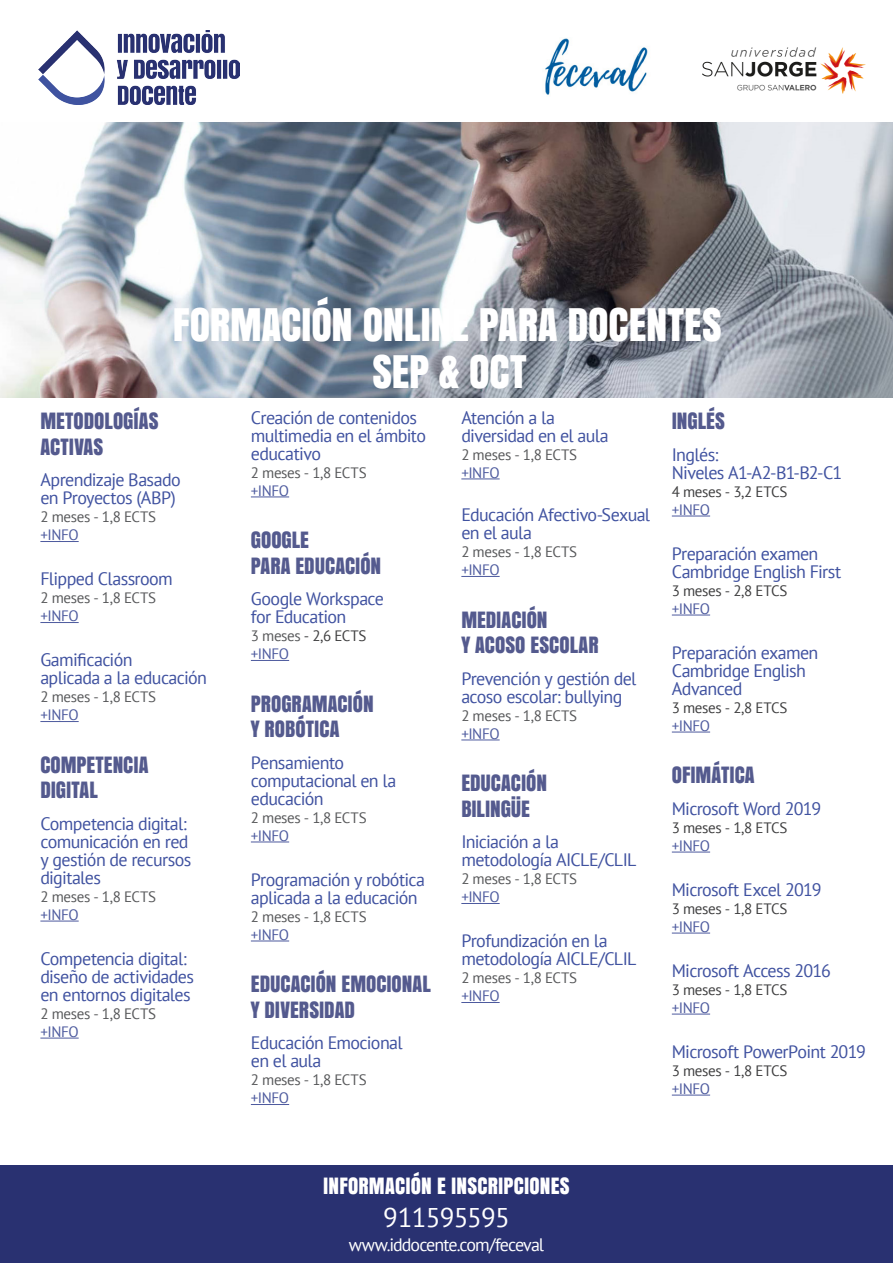
<style>
.page{position:relative;width:893px;height:1263px;background:#fff}
.page>*{position:absolute;margin:0;border:0;box-sizing:border-box;transform-origin:0 0}
.t1{font:42px "Anton";letter-spacing:-.005em;color:#fff}
.t2{font:27px "PT Sans";letter-spacing:-.03em;color:#fff}
.t3{font:21px "Anton";color:#545a8e}
.t4{font:21px "Anton";letter-spacing:.005em;color:#fff}
.t5{font:18px/18px "PT Sans";letter-spacing:-.035em;color:#4052a0}
.t6{font:18px "PT Sans";letter-spacing:-.055em;color:#fff}
.t7{font:15px "PT Sans";letter-spacing:-.02em;color:#57585a}
.t8{font:15px "PT Sans";letter-spacing:-.02em;color:#3e3e3f}
.t9{font:15px "PT Sans";letter-spacing:-.03em;color:#4d5a9e}
.s1{color:#57585a}
</style>
<div class="page">
<div style="left:0;top:1165px;width:893px;height:98px;background:#293171"></div>
<img style="left:0;top:122px;width:893px;height:276px">
<hr style="left:40px;top:541px;width:39px;height:1px;background:#4d5a9e">
<hr style="left:40px;top:622px;width:39px;height:1px;background:#4d5a9e">
<hr style="left:40px;top:721px;width:39px;height:1px;background:#4d5a9e">
<hr style="left:40px;top:921px;width:39px;height:1px;background:#4d5a9e">
<hr style="left:40px;top:1038px;width:39px;height:1px;background:#4d5a9e">
<hr style="left:251px;top:496px;width:38px;height:1px;background:#4d5a9e">
<hr style="left:251px;top:660px;width:38px;height:1px;background:#4d5a9e">
<hr style="left:251px;top:841px;width:38px;height:1px;background:#4d5a9e">
<hr style="left:251px;top:940px;width:38px;height:1px;background:#4d5a9e">
<hr style="left:251px;top:1104px;width:38px;height:1px;background:#4d5a9e">
<hr style="left:461px;top:478px;width:39px;height:1px;background:#4d5a9e">
<hr style="left:461px;top:576px;width:39px;height:1px;background:#4d5a9e">
<hr style="left:461px;top:739px;width:39px;height:1px;background:#4d5a9e">
<hr style="left:461px;top:903px;width:39px;height:1px;background:#4d5a9e">
<hr style="left:461px;top:1002px;width:39px;height:1px;background:#4d5a9e">
<img style="left:703px;top:47px;width:162px;height:46px">
<img style="left:39px;top:30px;width:201px;height:74px">
<hr style="left:672px;top:516px;width:38px;height:1px;background:#4d5a9e">
<hr style="left:672px;top:615px;width:38px;height:1px;background:#4d5a9e">
<hr style="left:672px;top:732px;width:38px;height:1px;background:#4d5a9e">
<hr style="left:672px;top:852px;width:38px;height:1px;background:#4d5a9e">
<hr style="left:672px;top:933px;width:38px;height:1px;background:#4d5a9e">
<hr style="left:672px;top:1014px;width:38px;height:1px;background:#4d5a9e">
<hr style="left:672px;top:1095px;width:38px;height:1px;background:#4d5a9e">
<img style="left:545px;top:38px;width:103px;height:57px">
<p class="t1" style="left:173px;top:291px;width:550px">FORMACIÓN ONLINE PARA DOCENTES</p>
<p class="t3" style="left:40px;top:405px;width:119px">METODOLOGÍAS</p>
<p class="t3" style="left:40px;top:430px;width:64px">ACTIVAS</p>
<p class="t5" style="left:40px;top:471px;width:142px">Aprendizaje Basado</p>
<p class="t5" style="left:40px;top:489px;width:137px">en Proyectos (ABP)</p>
<p class="t7" style="left:40px;top:507px;width:117px">2 meses - 1,8 ECTS</p>
<p class="t9" style="left:40px;top:525px;width:40px">+INFO</p>
<p class="t5" style="left:40px;top:570px;width:134px">Flipped Classroom</p>
<p class="t7" style="left:40px;top:588px;width:117px">2 meses - 1,8 ECTS</p>
<p class="t9" style="left:40px;top:606px;width:40px">+INFO</p>
<p class="t5" style="left:40px;top:651px;width:94px">Gamificación</p>
<p class="t5" style="left:40px;top:669px;width:168px">aplicada a la educación</p>
<p class="t7" style="left:40px;top:687px;width:117px">2 meses - 1,8 ECTS</p>
<p class="t9" style="left:40px;top:705px;width:40px">+INFO</p>
<p class="t3" style="left:40px;top:748px;width:110px">COMPETENCIA</p>
<p class="t3" style="left:40px;top:774px;width:59px">DIGITAL</p>
<p class="t5" style="left:40px;top:814px;width:148px">Competencia digital:</p>
<p class="t5" style="left:40px;top:832px;width:150px">comunicación en red</p>
<p class="t5" style="left:40px;top:850px;width:152px">y gestión de recursos</p>
<p class="t5" style="left:40px;top:868px;width:62px">digitales</p>
<p class="t7" style="left:40px;top:887px;width:117px">2 meses - 1,8 ECTS</p>
<p class="t9" style="left:40px;top:905px;width:40px">+INFO</p>
<p class="t5" style="left:40px;top:949px;width:148px">Competencia digital:</p>
<p class="t5" style="left:40px;top:967px;width:155px">diseño de actividades</p>
<p class="t5" style="left:40px;top:985px;width:152px">en entornos digitales</p>
<p class="t7" style="left:40px;top:1004px;width:117px">2 meses - 1,8 ECTS</p>
<p class="t9" style="left:40px;top:1022px;width:40px">+INFO</p>
<p class="t1" style="left:372px;top:338px;width:156px">SEP &amp; OCT</p>
<p class="t5" style="left:251px;top:408px;width:177px">Creación de contenidos multimedia en el ámbito educativo</p>
<p class="t7" style="left:251px;top:463px;width:117px">2 meses - 1,8 ECTS</p>
<p class="t9" style="left:251px;top:481px;width:40px">+INFO</p>
<p class="t3" style="left:251px;top:524px;width:60px">GOOGLE</p>
<p class="t3" style="left:251px;top:549px;width:132px">PARA EDUCACIÓN</p>
<p class="t5" style="left:251px;top:590px;width:135px">Google Workspace</p>
<p class="t5" style="left:251px;top:608px;width:97px">for Education</p>
<p class="t8" style="left:251px;top:626px;width:117px"><span class="s1">3 meses</span> - 2,6 ECTS</p>
<p class="t9" style="left:251px;top:644px;width:40px">+INFO</p>
<p class="t3" style="left:251px;top:687px;width:124px">PROGRAMACIÓN</p>
<p class="t3" style="left:251px;top:713px;width:90px">Y ROBÓTICA</p>
<p class="t5" style="left:251px;top:753px;width:95px">Pensamiento</p>
<p class="t5" style="left:251px;top:771px;width:147px">computacional en la</p>
<p class="t5" style="left:251px;top:789px;width:74px">educación</p>
<p class="t7" style="left:251px;top:808px;width:117px">2 meses - 1,8 ECTS</p>
<p class="t9" style="left:251px;top:826px;width:40px">+INFO</p>
<p class="t5" style="left:251px;top:870px;width:176px">Programación y robótica</p>
<p class="t5" style="left:251px;top:888px;width:168px">aplicada a la educación</p>
<p class="t7" style="left:251px;top:907px;width:117px">2 meses - 1,8 ECTS</p>
<p class="t9" style="left:251px;top:925px;width:40px">+INFO</p>
<p class="t3" style="left:251px;top:968px;width:181px">EDUCACIÓN EMOCIONAL</p>
<p class="t3" style="left:251px;top:993px;width:106px">Y DIVERSIDAD</p>
<p class="t5" style="left:251px;top:1034px;width:153px">Educación Emocional</p>
<p class="t5" style="left:251px;top:1052px;width:72px">en el aula</p>
<p class="t7" style="left:251px;top:1070px;width:117px">2 meses - 1,8 ECTS</p>
<p class="t9" style="left:251px;top:1088px;width:40px">+INFO</p>
<p class="t5" style="left:461px;top:408px;width:95px">Atención a la</p>
<p class="t5" style="left:461px;top:426px;width:149px">diversidad en el aula</p>
<p class="t7" style="left:461px;top:445px;width:117px">2 meses - 1,8 ECTS</p>
<p class="t9" style="left:461px;top:463px;width:40px">+INFO</p>
<p class="t5" style="left:461px;top:506px;width:190px">Educación Afectivo-Sexual</p>
<p class="t5" style="left:461px;top:524px;width:72px">en el aula</p>
<p class="t7" style="left:461px;top:542px;width:117px">2 meses - 1,8 ECTS</p>
<p class="t9" style="left:461px;top:560px;width:40px">+INFO</p>
<p class="t3" style="left:461px;top:603px;width:88px">MEDIACIÓN</p>
<p class="t3" style="left:461px;top:629px;width:139px">Y ACOSO ESCOLAR</p>
<p class="t5" style="left:461px;top:669px;width:177px">Prevención y gestión del</p>
<p class="t5" style="left:461px;top:687px;width:163px">acoso escolar: bullying</p>
<p class="t7" style="left:461px;top:706px;width:117px">2 meses - 1,8 ECTS</p>
<p class="t9" style="left:461px;top:724px;width:40px">+INFO</p>
<p class="t3" style="left:461px;top:767px;width:87px">EDUCACIÓN</p>
<p class="t3" style="left:461px;top:792px;width:70px">BILINGÜE</p>
<p class="t5" style="left:461px;top:833px;width:99px">Iniciación a la</p>
<p class="t5" style="left:461px;top:851px;width:177px">metodología AICLE/CLIL</p>
<p class="t7" style="left:461px;top:869px;width:117px">2 meses - 1,8 ECTS</p>
<p class="t9" style="left:461px;top:887px;width:40px">+INFO</p>
<p class="t5" style="left:461px;top:932px;width:148px">Profundización en la</p>
<p class="t5" style="left:461px;top:950px;width:177px">metodología AICLE/CLIL</p>
<p class="t7" style="left:461px;top:968px;width:117px">2 meses - 1,8 ECTS</p>
<p class="t9" style="left:461px;top:986px;width:40px">+INFO</p>
<p class="t3" style="left:672px;top:405px;width:55px">INGLÉS</p>
<p class="t5" style="left:672px;top:445px;width:48px">Inglés:</p>
<p class="t5" style="left:672px;top:463px;width:172px">Niveles A1-A2-B1-B2-C1</p>
<p class="t8" style="left:672px;top:482px;width:117px">4 meses - 3,2 ETCS</p>
<p class="t9" style="left:672px;top:500px;width:40px">+INFO</p>
<p class="t5" style="left:672px;top:544px;width:148px">Preparación examen</p>
<p class="t5" style="left:672px;top:562px;width:171px">Cambridge English First</p>
<p class="t8" style="left:672px;top:581px;width:117px">3 meses - 2,8 ETCS</p>
<p class="t9" style="left:672px;top:599px;width:40px">+INFO</p>
<p class="t5" style="left:672px;top:643px;width:148px">Preparación examen</p>
<p class="t5" style="left:672px;top:661px;width:136px">Cambridge English</p>
<p class="t5" style="left:672px;top:679px;width:72px">Advanced</p>
<p class="t8" style="left:672px;top:698px;width:117px">3 meses - 2,8 ETCS</p>
<p class="t9" style="left:672px;top:716px;width:40px">+INFO</p>
<p class="t3" style="left:672px;top:759px;width:84px">OFIMÁTICA</p>
<p class="t5" style="left:672px;top:799px;width:151px">Microsoft Word 2019</p>
<p class="t8" style="left:672px;top:818px;width:117px">3 meses - 1,8 ETCS</p>
<p class="t9" style="left:672px;top:836px;width:40px">+INFO</p>
<p class="t5" style="left:672px;top:880px;width:151px">Microsoft Excel 2019</p>
<p class="t8" style="left:672px;top:899px;width:117px">3 meses - 1,8 ETCS</p>
<p class="t9" style="left:672px;top:917px;width:40px">+INFO</p>
<p class="t5" style="left:672px;top:961px;width:161px">Microsoft Access 2016</p>
<p class="t8" style="left:672px;top:980px;width:117px">3 meses - 1,8 ETCS</p>
<p class="t9" style="left:672px;top:998px;width:40px">+INFO</p>
<p class="t5" style="left:672px;top:1042px;width:196px">Microsoft PowerPoint 2019</p>
<p class="t8" style="left:672px;top:1061px;width:117px">3 meses - 1,8 ETCS</p>
<p class="t9" style="left:672px;top:1079px;width:40px">+INFO</p>
<p class="t4" style="left:323px;top:1170px;width:248px">INFORMACIÓN E INSCRIPCIONES</p>
<p class="t2" style="left:383px;top:1200px;width:128px">911595595</p>
<p class="t6" style="left:349px;top:1233px;width:197px">www.iddocente.com/feceval</p>
</div>
